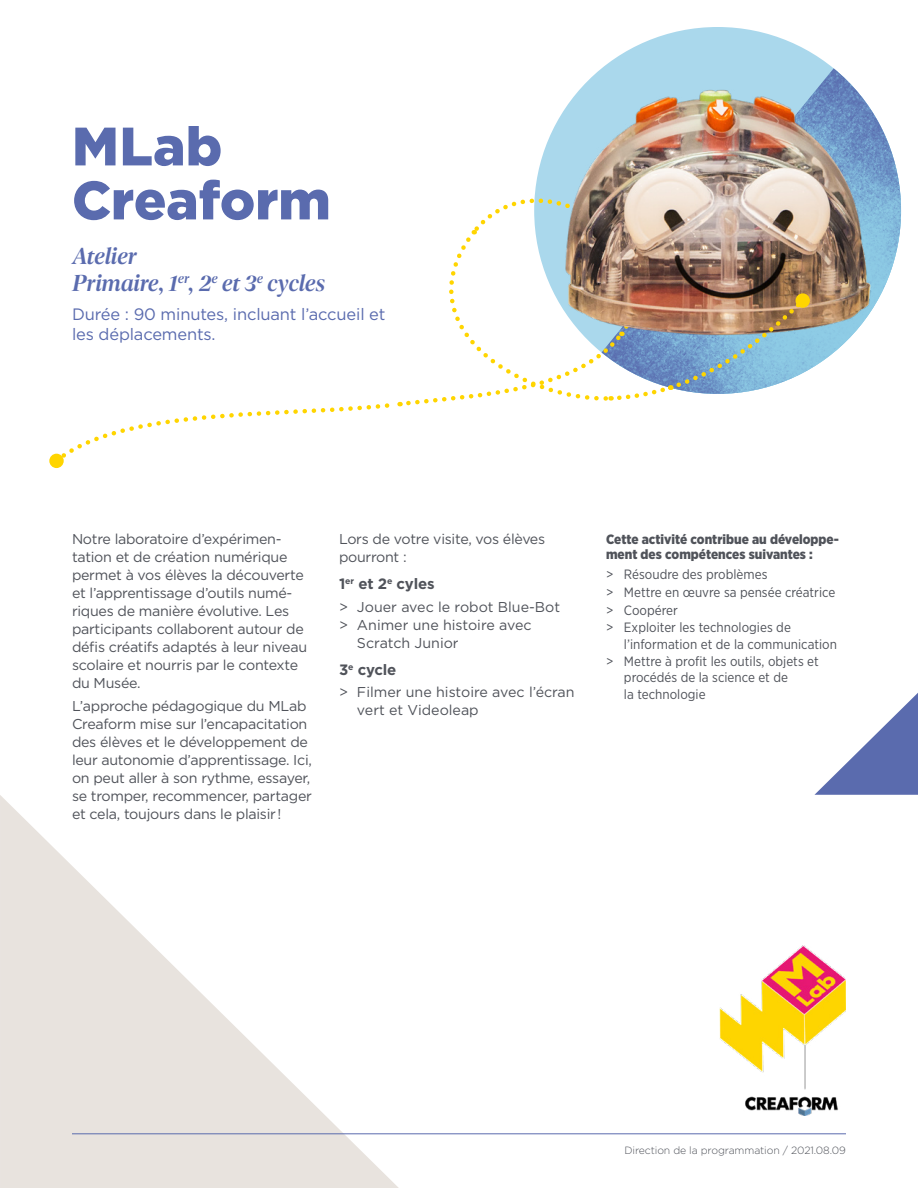
<style>
.page{position:relative;width:918px;height:1188px;background:#fff}
.page>*{position:absolute;margin:0;border:0;box-sizing:border-box;transform-origin:0 0}
.t1{font:900 54px/54px "Gotham";color:#5a6bae}
.t2{font:italic 500 24px/27px "Dejanire Headline";letter-spacing:-.01em;color:#5a6bae}
.t3{font:16.5px/19.8px "Gotham";letter-spacing:-.01em;color:#5a6bae}
.t4{font:700 15px "Gotham";letter-spacing:-.01em;color:#50535a}
.t5{font:14.25px/18px "Gotham";letter-spacing:-.02em;color:#50535a}
.t6{font:14.25px/18px "Gotham";color:#50535a}
.t7{font:13.5px/17.7px "Gotham Narrow";color:#50535a}
.t8{font:900 13.5px/15px "Gotham Narrow";color:#50535a}
.t9{font:300 10.5px "Gotham";letter-spacing:-.01em;color:#50535a}
</style>
<div class="page">
<svg style="left:0;top:795px;width:399px;height:393px;fill:#e8e3df"></svg>
<svg style="left:814px;top:693px;width:104px;height:102px"></svg>
<hr style="left:72px;top:1134px;width:774px;height:1px;background:#5a6bae">
<img style="left:719px;top:945px;width:127px;height:171px">
<img style="left:882px;top:129px;width:20px;height:163px">
<div style="left:49px;top:454px;width:15px;height:14px;background:#ffd500;border-radius:50%"></div>
<img style="left:543px;top:32px;width:339px;height:340px">
<svg style="left:57px;top:153px;width:749px;height:310px"></svg>
<div style="left:796px;top:293px;width:14px;height:15px;background:#ffd500;border-radius:50%"></div>
<h1 class="t1" style="left:72px;top:119px;width:260px">MLab<br>Creaform</h1>
<h2 class="t2" style="left:72px;top:243px;width:255px">Atelier<br>Primaire, 1<sup>er</sup>, 2<sup>e</sup> et 3<sup>e</sup> cycles</h2>
<p class="t3" style="left:72px;top:304px;width:315px">Durée : 90 minutes, incluant l’accueil et les déplacements.</p>
<p class="t5" style="left:72px;top:530px;width:237px">Notre laboratoire d’expérimen&shy;tation et de création numérique permet à vos élèves la découverte et l’apprentissage d’outils numé&shy;riques de manière évolutive. Les participants collaborent autour de défis créatifs adaptés à leur niveau scolaire et nourris par le contexte du Musée.</p>
<p class="t5" style="left:72px;top:696px;width:241px">L’approche pédagogique du MLab Creaform mise sur l’encapacitation des élèves et le développement de leur autonomie d’apprentissage. Ici, on peut aller à son rythme, essayer, se tromper, recommencer, partager et cela, toujours dans le plaisir !</p>
<p class="t5" style="left:339px;top:530px;width:208px">Lors de votre visite, vos élèves pourront :</p>
<p class="t4" style="left:339px;top:574px;width:97px">1<sup>er</sup> et 2<sup>e</sup> cyles</p>
<p class="t6" style="left:339px;top:597px;width:223px">&gt; Jouer avec le robot Blue-Bot</p>
<p class="t6" style="left:339px;top:615px;width:194px">&gt; Animer une histoire avec</p>
<p class="t6" style="left:357px;top:633px;width:103px">Scratch Junior</p>
<p class="t4" style="left:339px;top:659px;width:59px">3<sup>e</sup> cycle</p>
<p class="t6" style="left:357px;top:683px;width:219px;text-indent:-18px">&gt; Filmer une histoire avec l’écran vert et Videoleap</p>
<p class="t8" style="left:606px;top:531px;width:235px">Cette activité contribue au développe&shy;ment des compétences suivantes :</p>
<p class="t7" style="left:606px;top:565px;width:231px">&gt; Résoudre des problèmes<br>&gt; Mettre en œuvre sa pensée créatrice &gt; Coopérer<br>&gt; Exploiter les technologies de</p>
<p class="t7" style="left:606px;top:635px;width:233px;text-indent:18px">l’information et de la communication &gt; Mettre à profit les outils, objets et</p>
<p class="t7" style="left:624px;top:669px;width:166px;line-height:16.2px">procédés de la science et de la technologie</p>
<p class="t9" style="left:624px;top:1144px;width:223px">Direction de la programmation / 2021.08.09</p>
</div>
